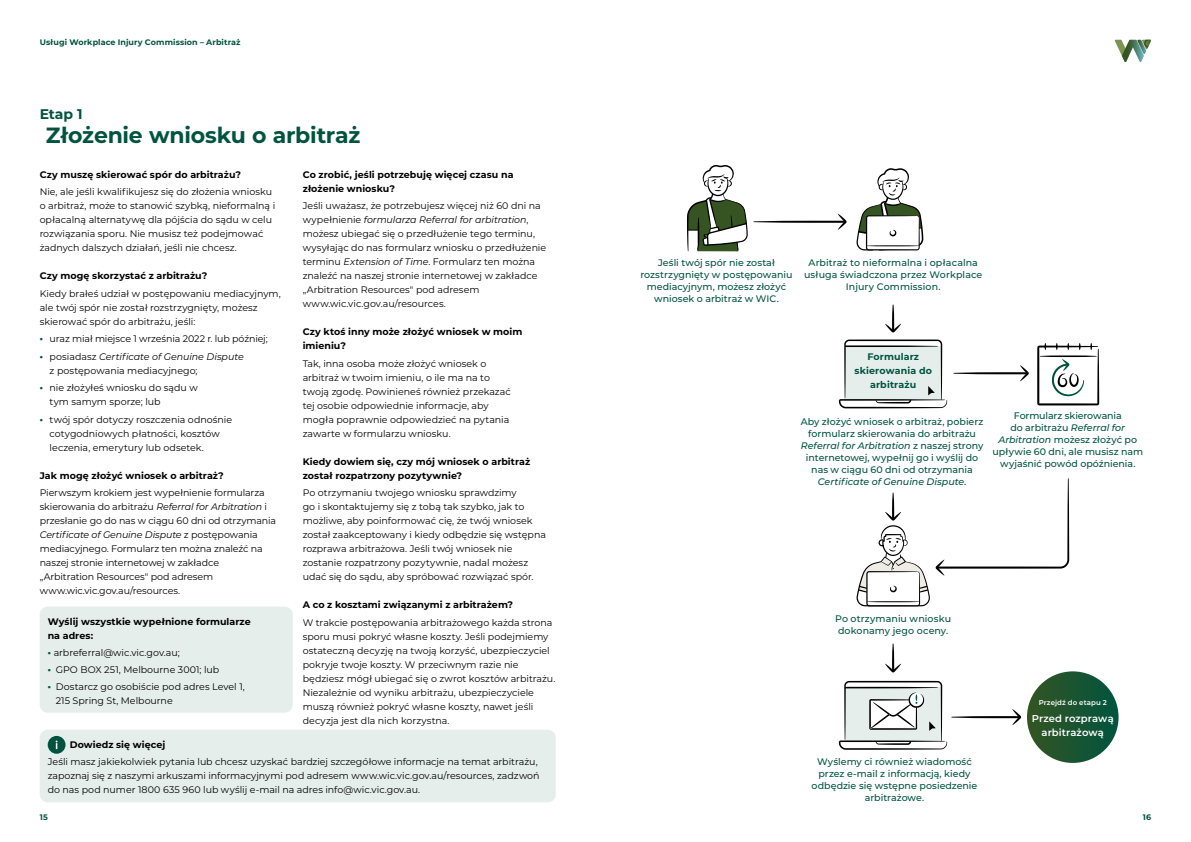
<style>
.page{position:relative;width:1191px;height:842px;background:#fff}
.page>*{position:absolute;margin:0;border:0;box-sizing:border-box;transform-origin:0 0}
.t1{font:700 22px "Montserrat";letter-spacing:-.01em;color:#00543f}
.t2{font:700 14px "Montserrat";color:#00543f}
.t3{font:600 10px/14px "Montserrat";letter-spacing:.01em;color:#fff;text-align:center}
.t4{font:9.5px/14px "Montserrat";letter-spacing:-.005em;color:#000}
.t5{font:500 9.5px/12px "Montserrat";color:#00543f;text-align:center}
.t6{font:700 9.5px/14px "Montserrat";letter-spacing:.005em;color:#000}
.t7{font:700 9.5px/14px "Montserrat";letter-spacing:.01em;color:#00543f;text-align:center}
.t8{font:700 8px "Montserrat";letter-spacing:.01em;color:#00543f}
.t9{font:600 7px "Montserrat";letter-spacing:.01em;color:#fff}
.s1{font-family:"Calibre";font-weight:300;color:#00543f}
.s2{font-style:italic}
</style>
<div class="page">
<svg style="left:885px;top:305px;width:16px;height:27px"></svg>
<svg style="left:885px;top:643px;width:16px;height:29px"></svg>
<svg style="left:953px;top:365px;width:75px;height:17px"></svg>
<svg style="left:839px;top:339px;width:108px;height:69px"></svg>
<svg style="left:1037px;top:343px;width:62px;height:62px"></svg>
<svg style="left:839px;top:681px;width:182px;height:69px"></svg>
<svg style="left:856px;top:478px;width:213px;height:128px"></svg>
<div style="left:1027px;top:671px;width:91px;height:92px;background:linear-gradient(to right,#395726,#01543e);border-radius:46px"></div>
<svg style="left:753px;top:213px;width:93px;height:17px"></svg>
<svg style="left:856px;top:168px;width:67px;height:82px"></svg>
<svg style="left:687px;top:165px;width:60px;height:86px"></svg>
<svg style="left:1114px;top:40px;width:37px;height:22px"></svg>
<div style="left:40px;top:606px;width:253px;height:107px;background:#e6eeec;border-radius:8px"></div>
<div style="left:40px;top:730px;width:516px;height:72px;background:#e6eeec;border-radius:8px"></div>
<div style="left:48px;top:736px;width:18px;height:18px;background:#00543f;border-radius:50%"></div>
<svg style="left:56px;top:740px;width:2px;height:9px"></svg>
<p class="t8" style="left:40px;top:37px;width:202px">Usługi Workplace Injury Commission – Arbitraż</p>
<h2 class="t2" style="left:40px;top:104px;width:44px">Etap 1</h2>
<h1 class="t1" style="left:46px;top:120px;width:316px">Złożenie wniosku o arbitraż</h1>
<p class="t6" style="left:40px;top:167px;width:203px">Czy muszę skierować spór do arbitrażu?</p>
<p class="t4" style="left:40px;top:184px;width:237px">Nie, ale jeśli kwalifikujesz się do złożenia wniosku o arbitraż, może to stanowić szybką, nieformalną i opłacalną alternatywę dla pójścia do sądu w celu rozwiązania sporu. Nie musisz też podejmować żadnych dalszych działań, jeśli nie chcesz.</p>
<p class="t6" style="left:40px;top:268px;width:169px">Czy mogę skorzystać z arbitrażu?</p>
<p class="t4" style="left:40px;top:286px;width:242px">Kiedy brałeś udział w postępowaniu mediacyjnym, ale twój spór nie został rozstrzygnięty, możesz skierować spór do arbitrażu, jeśli:</p>
<p class="t4" style="left:40px;top:331px;width:229px"><span class="s1">•</span> uraz miał miejsce 1 września 2022 r. lub później;</p>
<p class="t4" style="left:50px;top:349px;width:196px;text-indent:-10px"><span class="s1">•</span> posiadasz <span class="s2">Certificate of Genuine Dispute </span>z postępowania mediacyjnego;</p>
<p class="t4" style="left:50px;top:380px;width:150px;text-indent:-10px"><span class="s1">•</span> nie złożyłeś wniosku do sądu w tym samym sporze; lub</p>
<p class="t4" style="left:50px;top:412px;width:184px;text-indent:-10px"><span class="s1">•</span> twój spór dotyczy roszczenia odnośnie cotygodniowych płatności, kosztów leczenia, emerytury lub odsetek.</p>
<p class="t6" style="left:40px;top:468px;width:186px">Jak mogę złożyć wniosek o arbitraż?</p>
<p class="t4" style="left:40px;top:485px;width:238px">Pierwszym krokiem jest wypełnienie formularza skierowania do arbitrażu <span class="s2">Referral for Arbitration</span> i przesłanie go do nas w ciągu 60 dni od otrzymania <span class="s2">Certificate of Genuine Dispute</span> z postępowania mediacyjnego. Formularz ten można znaleźć na naszej stronie internetowej w zakładce<br>„Arbitration Resources" pod adresem www.wic.vic.gov.au/resources.</p>
<p class="t6" style="left:303px;top:167px;width:212px">Co zrobić, jeśli potrzebuję więcej czasu na złożenie wniosku?</p>
<p class="t4" style="left:303px;top:198px;width:245px">Jeśli uważasz, że potrzebujesz więcej niż 60 dni na wypełnienie <span class="s2">formularza Referral for arbitration</span>, możesz ubiegać się o przedłużenie tego terminu, wysyłając do nas formularz wniosku o przedłużenie terminu <span class="s2">Extension of Time</span>. Formularz ten można znaleźć na naszej stronie internetowej w zakładce „Arbitration Resources" pod adresem www.wic.vic.gov.au/resources.</p>
<p class="t6" style="left:303px;top:324px;width:221px">Czy ktoś inny może złożyć wniosek w moim imieniu?</p>
<p class="t4" style="left:303px;top:356px;width:209px">Tak, inna osoba może złożyć wniosek o arbitraż w twoim imieniu, o ile ma na to twoją zgodę. Powinieneś również przekazać tej osobie odpowiednie informacje, aby mogła poprawnie odpowiedzieć na pytania zawarte w formularzu wniosku.</p>
<p class="t6" style="left:303px;top:454px;width:229px">Kiedy dowiem się, czy mój wniosek o arbitraż został rozpatrzony pozytywnie?</p>
<p class="t4" style="left:303px;top:485px;width:245px">Po otrzymaniu twojego wniosku sprawdzimy<br>go i skontaktujemy się z tobą tak szybko, jak to możliwe, aby poinformować cię, że twój wniosek został zaakceptowany i kiedy odbędzie się wstępna rozprawa arbitrażowa. Jeśli twój wniosek nie zostanie rozpatrzony pozytywnie, nadal możesz udać się do sądu, aby spróbować rozwiązać spór.</p>
<p class="t6" style="left:303px;top:597px;width:212px">A co z kosztami związanymi z arbitrażem?</p>
<p class="t4" style="left:303px;top:615px;width:254px">W trakcie postępowania arbitrażowego każda strona sporu musi pokryć własne koszty. Jeśli podejmiemy ostateczną decyzję na twoją korzyść, ubezpieczyciel pokryje twoje koszty. W przeciwnym razie nie będziesz mógł ubiegać się o zwrot kosztów arbitrażu.<br>Niezależnie od wyniku arbitrażu, ubezpieczyciele muszą również pokryć własne koszty, nawet jeśli decyzja jest dla nich korzystna.</p>
<p class="t6" style="left:48px;top:614px;width:204px">Wyślij wszystkie wypełnione formularze na adres:</p>
<p class="t4" style="left:48px;top:645px;width:134px"><span class="s1">•</span> arbreferral@wic.vic.gov.au;</p>
<p class="t4" style="left:48px;top:662px;width:173px"><span class="s1">•</span> GPO BOX 251, Melbourne 3001; lub</p>
<p class="t4" style="left:56px;top:679px;width:191px;text-indent:-8px"><span class="s1">•</span> Dostarcz go osobiście pod adres Level 1,<br>215 Spring St, Melbourne</p>
<p class="t6" style="left:70px;top:737px;width:97px">Dowiedz się więcej</p>
<p class="t4" style="left:48px;top:755px;width:493px">Jeśli masz jakiekolwiek pytania lub chcesz uzyskać bardziej szczegółowe informacje na temat arbitrażu, zapoznaj się z naszymi arkuszami informacyjnymi pod adresem www.wic.vic.gov.au/resources, zadzwoń do nas pod numer 1800 635 960 lub wyślij e-mail na adres info@wic.vic.gov.au.</p>
<p class="t5" style="left:640px;top:256px;width:154px">Jeśli twój spór nie został rozstrzygnięty w postępowaniu mediacyjnym, możesz złożyć wniosek o arbitraż w WIC.</p>
<p class="t5" style="left:804px;top:256px;width:180px">Arbitraż to nieformalna i opłacalna usługa świadczona przez Workplace<br>Injury Commission.</p>
<p class="t7" style="left:854px;top:349px;width:79px">Formularz skierowania do arbitrażu</p>
<p class="t5" style="left:800px;top:415px;width:184px">Aby złożyć wniosek o arbitraż, pobierz formularz skierowania do arbitrażu <span class="s2">Referral for Arbitration</span> z naszej strony internetowej, wypełnij go i wyślij do nas w ciągu 60 dni od otrzymania <span class="s2">Certificate of Genuine Dispute</span>.</p>
<p class="t5" style="left:992px;top:409px;width:152px">Formularz skierowania<br>do arbitrażu <span class="s2">Referral for<br>Arbitration</span> możesz złożyć po upływie 60 dni, ale musisz nam wyjaśnić powód opóźnienia.</p>
<p class="t5" style="left:835px;top:612px;width:117px">Po otrzymaniu wniosku dokonamy jego oceny.</p>
<p class="t5" style="left:811px;top:755px;width:167px">Wyślemy ci również wiadomość przez e-mail z informacją, kiedy odbędzie się wstępne posiedzenie arbitrażowe.</p>
<p class="t9" style="left:1038px;top:697px;width:69px">Przejdź do etapu 2</p>
<p class="t3" style="left:1031px;top:711px;width:83px">Przed rozprawą arbitrażową</p>
<p class="t8" style="left:40px;top:811px;width:10px">15</p>
<p class="t8" style="left:1142px;top:811px;width:10px">16</p>
</div>
